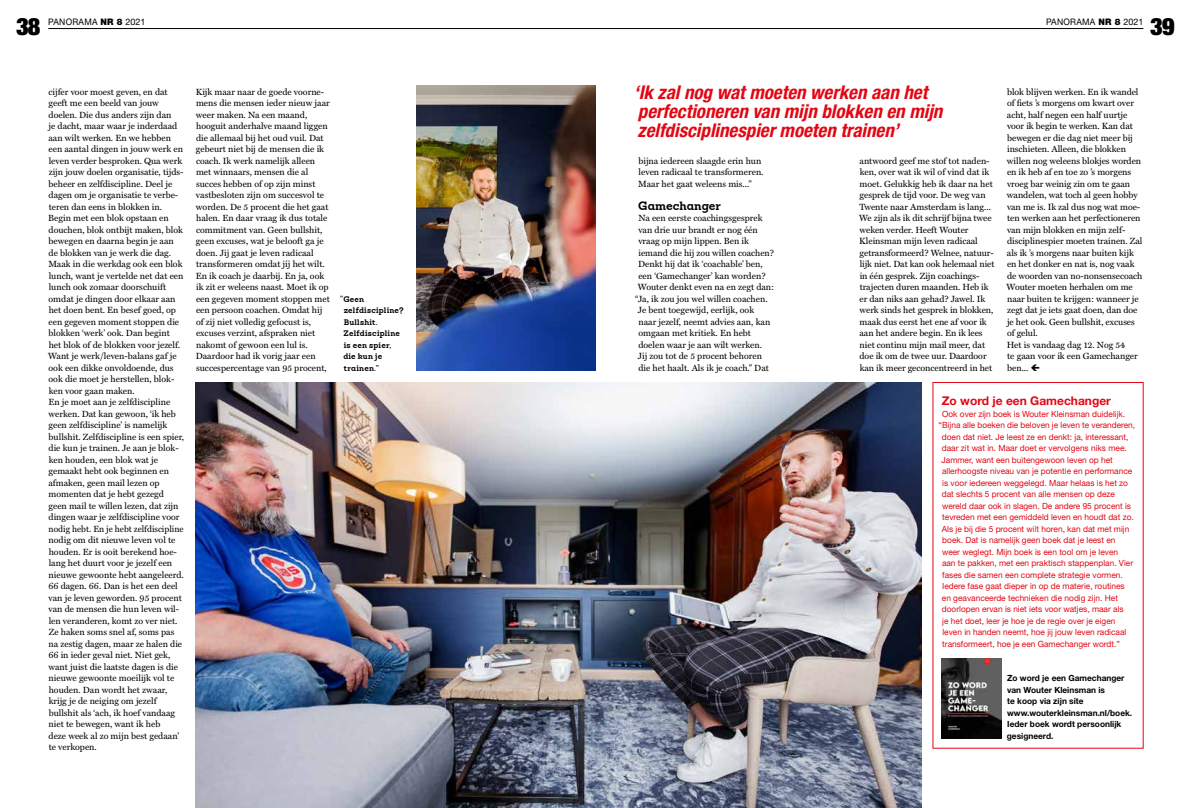
<style>
.page{position:relative;width:1191px;height:808px;background:#fff}
.page>*{position:absolute;margin:0;border:0;box-sizing:border-box;transform-origin:0 0}
.t1{font:900 condensed 24px "Helvetica Neue LT Std";color:#000}
.t2{font:italic 700 condensed 19px/19px "Helvetica Neue LT Std";color:#e30613}
.t3{font:700 12px "Helvetica Neue LT Std";color:#e30613}
.t4{font:700 12px "Sanchez W03";color:#000}
.t5{font:9px/11.5px "Miller Text";color:#000}
.t6{font:9px "Helvetica Neue LT Std";letter-spacing:.03em;color:#000;scale:.95 1}
.t7{font:8.5px "Helvetica Neue LT Std";color:#e30613}
.t8{font:700 8.5px/11.5px "Helvetica Neue LT Std";color:#000}
.t9{font:700 8px/11.5px "Sanchez W03";letter-spacing:.025em;color:#000}
.s1{font-weight:900}
</style>
<div class="page">
<img style="left:196px;top:382px;width:725px;height:426px">
<img style="left:942px;top:658px;width:59px;height:81px">
<img style="left:417px;top:86px;width:178px;height:285px">
<hr style="left:48px;top:28px;width:1095px;height:1px;background:#000">
<h1 class="t1" style="left:16px;top:11px;width:26px">38</h1>
<h1 class="t1" style="left:1150px;top:11px;width:26px">39</h1>
<p class="t6" style="left:48px;top:16px;width:104px">PANORAMA <span class="s1">NR 8</span> 2021</p>
<p class="t6" style="left:1046px;top:16px;width:104px">PANORAMA <span class="s1">NR 8</span> 2021</p>
<p class="t5" style="left:48px;top:86px;width:137px">cijfer voor moest geven, en dat geeft me een beeld van jouw doelen. Die dus anders zijn dan<br>je dacht, maar waar je inderdaad aan wilt werken. En we hebben een aantal dingen in jouw werk en leven verder besproken. Qua werk zijn jouw doelen organisatie, tijds&shy;beheer en zelfdiscipline. Deel je dagen om je organisatie te verbe&shy;teren dan eens in blokken in.<br>Begin met een blok opstaan en douchen, blok ontbijt maken, blok bewegen en daarna begin je aan de blokken van je werk die dag.<br>Maak in die werkdag ook een blok lunch, want je vertelde net dat een lunch ook zomaar doorschuift omdat je dingen door elkaar aan het doen bent. En besef goed, op een gegeven moment stoppen die blokken ‘werk’ ook. Dan begint het blok of de blokken voor jezelf.<br>Want je werk/leven-balans gaf je ook een dikke onvoldoende, dus ook die moet je herstellen, blok&shy;ken voor gaan maken.<br>En je moet aan je zelfdiscipline werken. Dat kan gewoon, ‘ik heb geen zelfdiscipline’ is namelijk bullshit. Zelfdiscipline is een spier, die kun je trainen. Je aan je blok&shy;ken houden, een blok wat je gemaakt hebt ook beginnen en afmaken, geen mail lezen op momenten dat je hebt gezegd geen mail te willen lezen, dat zijn dingen waar je zelfdiscipline voor nodig hebt. En je hebt zelfdiscipline nodig om dit nieuwe leven vol te houden. Er is ooit berekend hoe&shy;lang het duurt voor je jezelf een nieuwe gewoonte hebt aangeleerd.<br>66 dagen. 66. Dan is het een deel van je leven geworden. 95 procent van de mensen die hun leven wil&shy;len veranderen, komt zo ver niet.<br>Ze haken soms snel af, soms pas na zestig dagen, maar ze halen die<br>66 in ieder geval niet. Niet gek, want juist die laatste dagen is die nieuwe gewoonte moeilijk vol te houden. Dan wordt het zwaar, krijg je de neiging om jezelf bullshit als ‘ach, ik hoef vandaag niet te bewegen, want ik heb<br>deze week al zo mijn best gedaan’ te verkopen.</p>
<p class="t5" style="left:196px;top:86px;width:136px">Kijk maar naar de goede voorne&shy;mens die mensen ieder nieuw jaar weer maken. Na een maand, hooguit anderhalve maand liggen die allemaal bij het oud vuil. Dat gebeurt niet bij de mensen die ik coach. Ik werk namelijk alleen met winnaars, mensen die al succes hebben of op zijn minst vastbesloten zijn om succesvol te worden. De 5 procent die het gaat halen. En daar vraag ik dus totale commitment van. Geen bullshit, geen excuses, wat je belooft ga je doen. Jij gaat je leven radicaal transformeren omdat jíj het wilt.<br>En ik coach je daarbij. En ja, ook ik zit er weleens naast. Moet ik op een gegeven moment stoppen met een persoon coachen. Omdat hij of zij niet volledig gefocust is, excuses verzint, afspraken niet nakomt of gewoon een lul is.<br>Daardoor had ik vorig jaar een succespercentage van 95 procent,</p>
<p class="t9" style="left:343px;top:293px;width:62px;text-indent:-3px">“Geen zelfdiscipline?<br>Bullshit.<br>Zelfdiscipline is een spier, die kun je trainen.”</p>
<h2 class="t2" style="left:634px;top:83px;width:310px">‘Ik zal nog wat moeten werken aan het perfectioneren van mijn blokken en mijn zelfdisciplinespier moeten trainen’</h2>
<p class="t5" style="left:638px;top:155px;width:127px">bijna iedereen slaagde erin hun leven radicaal te transformeren.<br>Maar het gaat weleens mis...”</p>
<h3 class="t4" style="left:638px;top:197px;width:84px">Gamechanger</h3>
<p class="t5" style="left:638px;top:213px;width:126px">Na een eerste coachingsgesprek</p>
<p class="t5" style="left:638px;top:224px;width:121px">van drie uur brandt er nog één</p>
<p class="t5" style="left:638px;top:236px;width:112px">vraag op mijn lippen. Ben ik</p>
<p class="t5" style="left:638px;top:247px;width:137px">iemand die hij zou willen coachen?</p>
<p class="t5" style="left:638px;top:259px;width:126px">Denkt hij dat ik ‘coachable’ ben,</p>
<p class="t5" style="left:638px;top:270px;width:129px">een ‘Gamechanger’ kan worden?</p>
<p class="t5" style="left:638px;top:282px;width:138px">Wouter denkt even na en zegt dan:</p>
<p class="t5" style="left:635px;top:293px;width:134px">“Ja, ik zou jou wel willen coachen.</p>
<p class="t5" style="left:638px;top:305px;width:118px">Je bent toegewijd, eerlijk, ook</p>
<p class="t5" style="left:638px;top:316px;width:133px">naar jezelf, neemt advies aan, kan</p>
<p class="t5" style="left:638px;top:328px;width:114px">omgaan met kritiek. En hebt</p>
<p class="t5" style="left:638px;top:339px;width:125px">doelen waar je aan wilt werken.</p>
<p class="t5" style="left:638px;top:351px;width:126px">Jij zou tot de 5 procent behoren</p>
<p class="t5" style="left:638px;top:362px;width:132px">die het haalt. Als ik je coach.” Dat</p>
<p class="t5" style="left:859px;top:155px;width:137px">antwoord geef me stof tot naden&shy;ken, over wat ik wil of vind dat ik moet. Gelukkig heb ik daar na het gesprek de tijd voor. De weg van<br>Twente naar Amsterdam is lang...<br>We zijn als ik dit schrijf bijna twee weken verder. Heeft Wouter<br>Kleinsman mijn leven radicaal getransformeerd? Welnee, natuur&shy;lijk niet. Dat kan ook helemaal niet in één gesprek. Zijn coachings&shy;trajecten duren maanden. Heb ik er dan niks aan gehad? Jawel. Ik werk sinds het gesprek in blokken, maak dus eerst het ene af voor ik aan het andere begin. En ik lees niet continu mijn mail meer, dat doe ik om de twee uur. Daardoor kan ik meer geconcentreerd in het</p>
<p class="t5" style="left:1006px;top:86px;width:137px">blok blijven werken. En ik wandel of fiets ’s morgens om kwart over acht, half negen een half uurtje voor ik begin te werken. Kan dat bewegen er die dag niet meer bij inschieten. Alleen, die blokken willen nog weleens blokjes worden en ik heb af en toe zo ’s morgens vroeg bar weinig zin om te gaan wandelen, wat toch al geen hobby van me is. Ik zal dus nog wat moe&shy;ten werken aan het perfectioneren van mijn blokken en mijn zelf&shy;disciplinespier moeten trainen. Zal als ik ’s morgens naar buiten kijk en het donker en nat is, nog vaak de woorden van no-nonsensecoach<br>Wouter moeten herhalen om me naar buiten te krijgen: wanneer je zegt dat je iets gaat doen, dan doe je het ook. Geen bullshit, excuses of gelul.<br>Het is vandaag dag 12. Nog 54<br>te gaan voor ik een Gamechanger ben...</p>
<h3 class="t3" style="left:941px;top:393px;width:171px">Zo word je een Gamechanger</h3>
<p class="t7" style="left:942px;top:409px;width:184px">Ook over zijn boek is Wouter Kleinsman duidelijk.</p>
<p class="t7" style="left:938px;top:420px;width:198px">“Bijna alle boeken die beloven je leven te veranderen,</p>
<p class="t7" style="left:942px;top:432px;width:188px">doen dat niet. Je leest ze en denkt: ja, interessant,</p>
<p class="t7" style="left:942px;top:443px;width:186px">daar zit wat in. Maar doet er vervolgens niks mee.</p>
<p class="t7" style="left:941px;top:455px;width:173px">Jammer, want een buitengewoon leven op het</p>
<p class="t7" style="left:942px;top:466px;width:192px">allerhoogste niveau van je potentie en performance</p>
<p class="t7" style="left:942px;top:478px;width:187px">is voor iedereen weggelegd. Maar helaas is het zo</p>
<p class="t7" style="left:942px;top:489px;width:175px">dat slechts 5 procent van alle mensen op deze</p>
<p class="t7" style="left:942px;top:501px;width:191px">wereld daar ook in slagen. De andere 95 procent is</p>
<p class="t7" style="left:942px;top:512px;width:193px">tevreden met een gemiddeld leven en houdt dat zo.</p>
<p class="t7" style="left:941px;top:524px;width:189px">Als je bij die 5 procent wilt horen, kan dat met mijn</p>
<p class="t7" style="left:942px;top:535px;width:175px">boek. Dat is namelijk geen boek dat je leest en</p>
<p class="t7" style="left:942px;top:547px;width:178px">weer weglegt. Mijn boek is een tool om je leven</p>
<p class="t7" style="left:942px;top:558px;width:193px">aan te pakken, met een praktisch stappenplan. Vier</p>
<p class="t7" style="left:942px;top:570px;width:182px">fases die samen een complete strategie vormen.</p>
<p class="t7" style="left:942px;top:581px;width:184px">Iedere fase gaat dieper in op de materie, routines</p>
<p class="t7" style="left:942px;top:593px;width:178px">en geavanceerde technieken die nodig zijn. Het</p>
<p class="t7" style="left:942px;top:604px;width:183px">doorlopen ervan is niet iets voor watjes, maar als</p>
<p class="t7" style="left:942px;top:616px;width:175px">je het doet, leer je hoe je de regie over je eigen</p>
<p class="t7" style="left:942px;top:627px;width:185px">leven in handen neemt, hoe jij jouw leven radicaal</p>
<p class="t7" style="left:942px;top:639px;width:179px">transformeert, hoe je een Gamechanger wordt.”</p>
<p class="t8" style="left:1006px;top:672px;width:127px">Zo word je een Gamechanger van Wouter Kleinsman is<br>te koop via zijn site www.wouterkleinsman.nl/boek.<br>Ieder boek wordt persoonlijk gesigneerd.</p>
</div>
